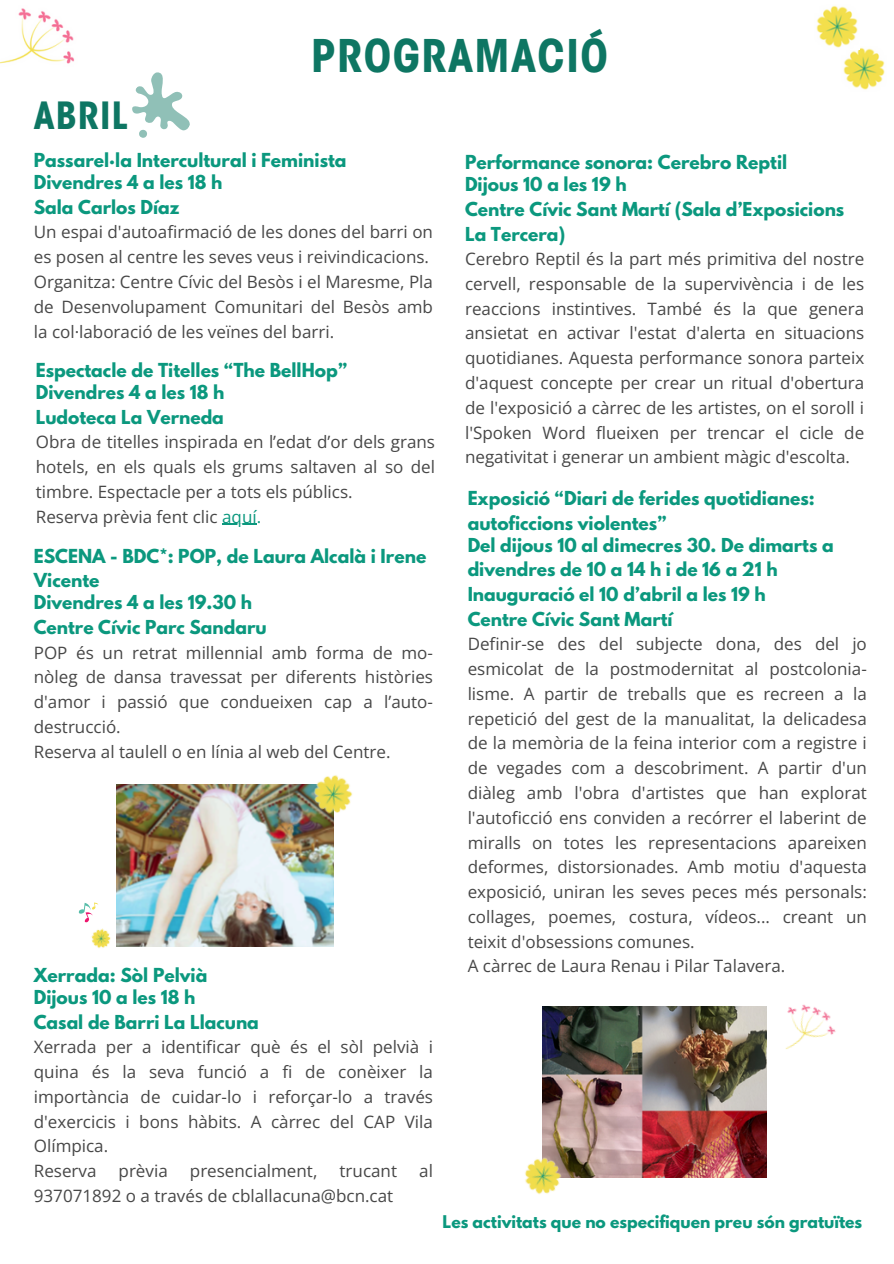
<style>
.page{position:relative;width:894px;height:1264px;background:#fff}
.page>*{position:absolute;margin:0;border:0;box-sizing:border-box;transform-origin:0 0}
.t1{font:700 condensed 45px "ITC Avant Garde Std";letter-spacing:.03em;color:#0e7663}
.t2{font:700 condensed 37.5px "ITC Avant Garde Std";letter-spacing:.03em;color:#0e7663}
.t3{font:17.1px/24.8px "Open Sans";color:#474747}
.t4{font:700 17.1px/24.8px "League Spartan";color:#0b987e}
.t5{font:700 15.6px "League Spartan";color:#0b987e}
.s1{color:#0b987e}
</style>
<div class="page">
<svg style="left:132px;top:72px;width:58px;height:66px"></svg>
<img style="left:0;top:8px;width:74px;height:56px">
<img style="left:843px;top:47px;width:42px;height:43px">
<img style="left:816px;top:5px;width:43px;height:45px">
<img style="left:116px;top:784px;width:217px;height:162px">
<img style="left:542px;top:1006px;width:224px;height:171px">
<img style="left:306px;top:775px;width:47px;height:46px">
<svg style="left:78px;top:902px;width:21px;height:21px"></svg>
<img style="left:91px;top:928px;width:20px;height:20px">
<img style="left:525px;top:1151px;width:42px;height:44px">
<img style="left:785px;top:1004px;width:51px;height:45px">
<hr style="left:222px;top:524px;width:35px;height:1px;background:#0b987e">
<p class="t2" style="left:34px;top:101px;width:96px">ABRIL</p>
<p class="t1" style="left:311px;top:39px;width:298px">PROGRAMACIÓ</p>
<p class="t4" style="left:34px;top:150px;width:314px">Passarel·la Intercultural i Feminista</p>
<p class="t4" style="left:34px;top:172px;width:190px">Divendres 4 a les 18 h</p>
<p class="t4" style="left:34px;top:197px;width:147px">Sala Carlos Díaz</p>
<p class="t3" style="left:34px;top:219px;width:400px">Un espai d'autoafirmació de les dones del barri on es posen al centre les seves veus i reivindicacions.<br>Organitza: Centre Cívic del Besòs i el Maresme, Pla de Desenvolupament Comunitari del Besòs amb la col·laboració de les veïnes del barri.</p>
<p class="t4" style="left:36px;top:360px;width:312px">Espectacle de Titelles “The BellHop”</p>
<p class="t4" style="left:36px;top:382px;width:190px">Divendres 4 a les 18 h</p>
<p class="t4" style="left:36px;top:407px;width:189px">Ludoteca La Verneda</p>
<p class="t3" style="left:36px;top:429px;width:400px">Obra de titelles inspirada en l’edat d’or dels grans hotels, en els quals els grums saltaven al so del timbre. Espectacle per a tots els públics.<br>Reserva prèvia fent clic <span class="s1">aquí.</span></p>
<h1 class="t4" style="left:34px;top:545px;width:394px">ESCENA - BDC*: POP, de Laura Alcalà i Irene<br>Vicente</h1>
<p class="t4" style="left:34px;top:592px;width:234px">Divendres 4 a les 19.30 h<br>Centre Cívic Parc Sandaru</p>
<p class="t3" style="left:34px;top:639px;width:400px">POP és un retrat millennial amb forma de mo&shy;nòleg de dansa travessat per diferents històries d'amor i passió que condueixen cap a l’auto&shy;destrucció.<br>Reserva al taulell o en línia al web del Centre.</p>
<p class="t4" style="left:34px;top:964px;width:175px">Xerrada: Sòl Pelvià</p>
<p class="t4" style="left:34px;top:987px;width:163px">Dijous 10 a les 18 h</p>
<h2 class="t4" style="left:34px;top:1011px;width:226px">Casal de Barri La Llacuna</h2>
<p class="t3" style="left:34px;top:1034px;width:400px">Xerrada per a identificar què és el sòl pelvià i quina és la seva funció a fi de conèixer la importància de cuidar-lo i reforçar-lo a través d'exercicis i bons hàbits. A càrrec del CAP Vila Olímpica.<br>Reserva</p>
<p class="t3" style="left:119px;top:1158px;width:51px">prèvia</p>
<p class="t3" style="left:190px;top:1158px;width:129px">presencialment,</p>
<p class="t3" style="left:339px;top:1158px;width:59px">trucant</p>
<p class="t3" style="left:419px;top:1158px;width:15px">al</p>
<p class="t3" style="left:34px;top:1182px;width:361px">937071892 o a través de cblallacuna@bcn.cat</p>
<p class="t4" style="left:465px;top:152px;width:323px">Performance sonora: Cerebro Reptil</p>
<p class="t4" style="left:465px;top:174px;width:163px">Dijous 10 a les 19 h</p>
<p class="t4" style="left:465px;top:199px;width:380px">Centre Cívic Sant Martí (Sala d’Exposicions<br>La Tercera)</p>
<p class="t3" style="left:465px;top:246px;width:400px;text-align:justify">Cerebro Reptil és la part més primitiva del nostre cervell, responsable de la supervivència i de les reaccions instintives. També és la que genera ansietat en activar l'estat d'alerta en situacions quotidianes. Aquesta performance sonora parteix d'aquest concepte per crear un ritual d'obertura de l'exposició a càrrec de les artistes, on el soroll i l'Spoken Word flueixen per trencar el cicle de negativitat i generar un ambient màgic d'escolta.</p>
<p class="t4" style="left:467px;top:487px;width:348px">Exposició “Diari de ferides quotidianes: autoficcions violentes”</p>
<p class="t4" style="left:467px;top:534px;width:367px">Del dijous 10 al dimecres 30. De dimarts a divendres de 10 a 14 h i de 16 a 21 h<br>Inauguració el 10 d’abril a les 19 h</p>
<p class="t4" style="left:467px;top:609px;width:206px">Centre Cívic Sant Martí</p>
<p class="t3" style="left:467px;top:631px;width:400px">Definir-se des del subjecte dona, des del jo esmicolat de la postmodernitat al postcolonia&shy;lisme. A partir de treballs que es recreen a la repetició del gest de la manualitat, la delicadesa de la memòria de la feina interior com a registre i de vegades com a descobriment. A partir d'un diàleg amb l'obra d'artistes que han explorat l'autoficció ens conviden a recórrer el laberint de miralls on totes les representacions apareixen deformes, distorsionades. Amb motiu d'aquesta exposició, uniran les seves peces més personals: collages, poemes, costura, vídeos... creant un teixit d'obsessions comunes.<br>A càrrec de Laura Renau i Pilar Talavera.</p>
<p class="t5" style="left:442px;top:1213px;width:421px">Les activitats que no especifiquen preu són gratuïtes</p>
</div>
